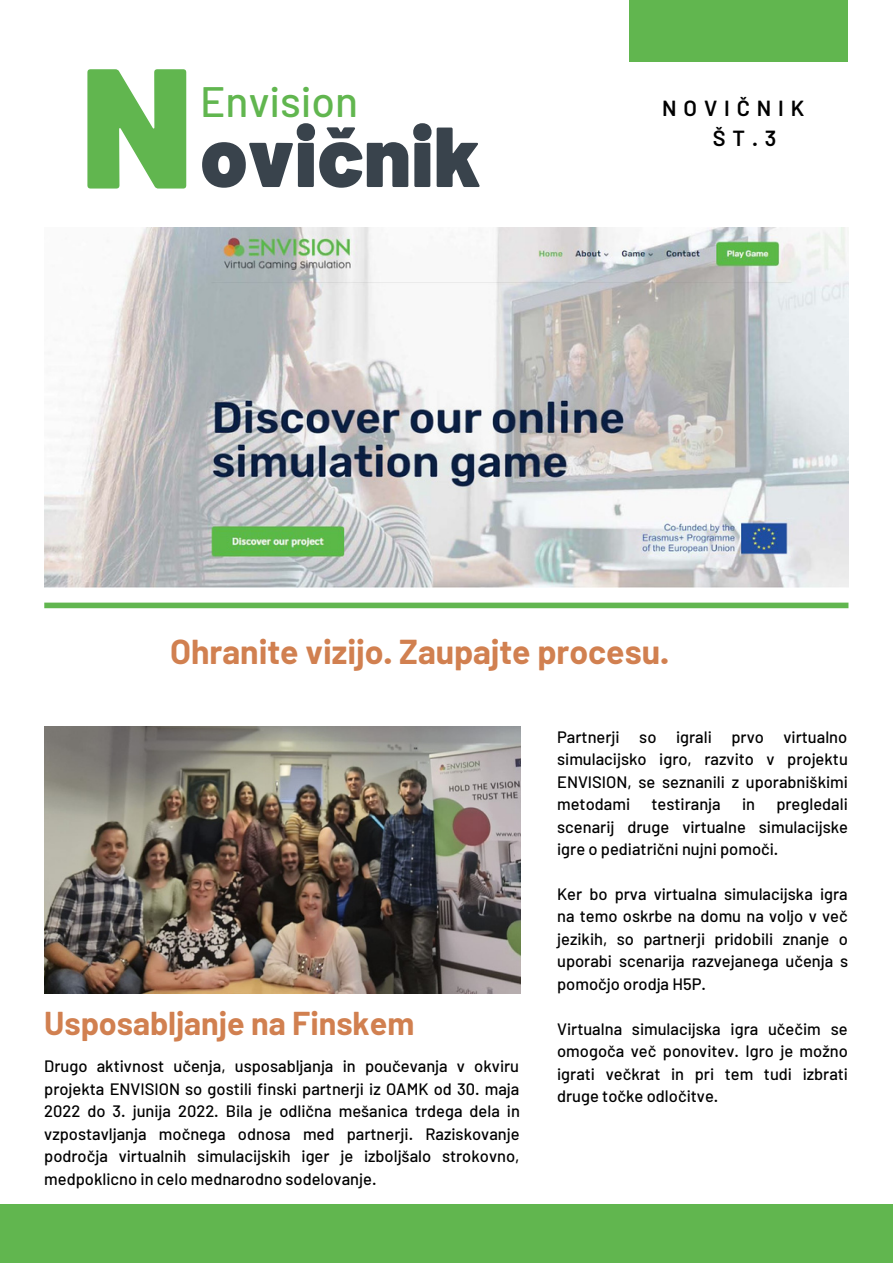
<style>
.page{position:relative;width:893px;height:1264px;background:#fff}
.page>*{position:absolute;margin:0;border:0;box-sizing:border-box;transform-origin:0 0}
.t1{font:900 84.9px "Barlow";color:#39434c}
.t2{font:500 42.45px "Barlow";color:#61b64f}
.t3{font:700 33.75px "Barlow";color:#d18050}
.t4{font:700 32.25px "Barlow";color:#d18050}
.t5{font:600 21.75px/30.3px "Barlow";letter-spacing:.315em;color:#000}
.t6{font:500 16.5px/22.5px "Barlow";color:#000;text-align:justify}
.s1{font-size:170.4px;color:#61b64f}
</style>
<div class="page">
<img style="left:44px;top:227px;width:804px;height:360px">
<img style="left:44px;top:726px;width:476px;height:267px">
<div style="left:629px;top:0;width:219px;height:62px;background:#61b64f"></div>
<div style="left:0;top:1204px;width:892px;height:58px;background:#61b64f"></div>
<div style="left:44px;top:602px;width:804px;height:6px;background:#61b64f"></div>
<h1 class="t1" style="left:81px;top:102px;width:401px"><span class="s1">N</span>ovičnik</h1>
<h2 class="t2" style="left:200px;top:74px;width:159px">Envision</h2>
<h3 class="t5" style="left:712px;top:92px;width:93px;text-indent:-50px">NOVIČNIK<br>ŠT.3</h3>
<h3 class="t3" style="left:170px;top:630px;width:500px">Ohranite vizijo. Zaupajte procesu.</h3>
<h3 class="t4" style="left:44px;top:1002px;width:371px">Usposabljanje na Finskem</h3>
<p class="t6" style="left:44px;top:1054px;width:477px">Drugo aktivnost učenja, usposabljanja in poučevanja v okviru projekta ENVISION so gostili finski partnerji iz OAMK od 30. maja 2022 do 3. junija 2022. Bila je odlična mešanica trdega dela in vzpostavljanja močnega odnosa med partnerji. Raziskovanje področja virtualnih simulacijskih iger je izboljšalo strokovno, medpoklicno in celo mednarodno sodelovanje.</p>
<p class="t6" style="left:557px;top:724px;width:292px">Partnerji so igrali prvo virtualno simulacijsko igro, razvito v projektu ENVISION, se seznanili z uporabniškimi metodami</p>
<p class="t6" style="left:557px;top:792px;width:292px;text-indent:219px">pregledali scenarij druge virtualne simulacijske igre o pediatrični nujni pomoči.</p>
<p class="t6" style="left:557px;top:882px;width:292px">Ker bo prva virtualna simulacijska igra na temo oskrbe na domu na voljo v več jezikih, so partnerji pridobili znanje o uporabi scenarija razvejanega učenja s pomočjo orodja H5P.</p>
<p class="t6" style="left:557px;top:1017px;width:292px">Virtualna simulacijska igra učečim se omogoča več ponovitev. Igro je možno igrati večkrat in pri tem tudi izbrati druge točke odločitve.</p>
<p class="t6" style="left:651px;top:792px;width:71px">testiranja</p>
<p class="t6" style="left:742px;top:792px;width:15px">in</p>
</div>
